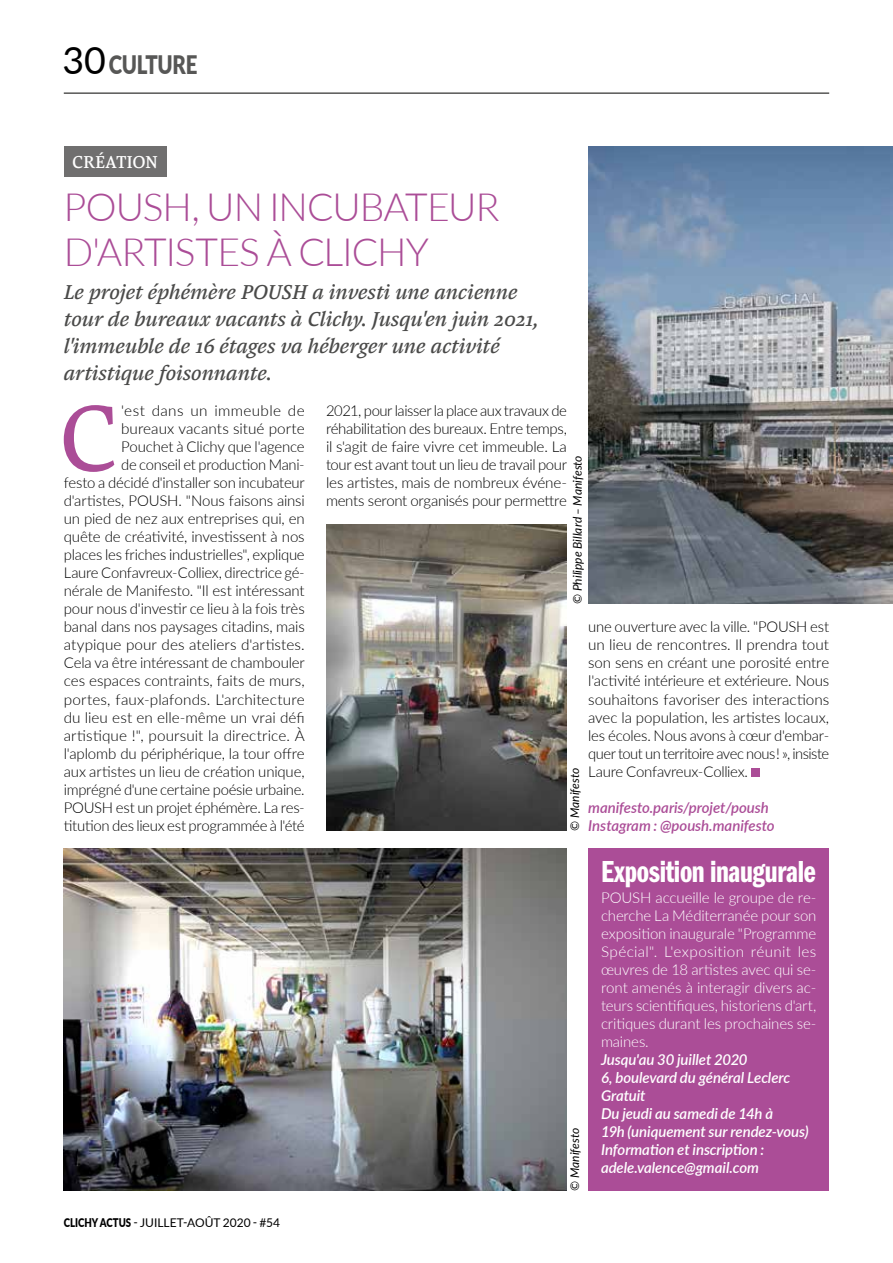
<style>
.page{position:relative;width:893px;height:1263px;background:#fff}
.page>*{position:absolute;margin:0;border:0;box-sizing:border-box;transform-origin:0 0}
.t1{font:96.75px "Pensum Pro";color:#ab4d97}
.t2{font:300 39px/45px "Lato";letter-spacing:-.025em;color:#ab4d97}
.t3{font:31.5px "ITC Franklin Gothic Std Dm Cp";letter-spacing:-.01em;color:#fff}
.t4{font:900 25.5px "Lato";letter-spacing:-.015em;color:#575756;scale:.8 1}
.t5{font:italic 21px/27px "Pensum Pro";letter-spacing:-.005em;color:#4a4a49}
.t6{font:18px "Pensum Pro";letter-spacing:-.01em;color:#fff}
.t7{font:300 15px/18px "Lato";letter-spacing:-.01em;color:#000;text-align:justify}
.t8{font:300 15px/18px "Lato";letter-spacing:-.01em;color:#fff;text-align:justify}
.t9{font:italic 600 15px/18px "Lato";letter-spacing:-.005em;color:#fff}
.t10{font:italic 600 15px/18px "Lato";letter-spacing:-.005em;color:#ab4d97}
.t11{font:italic 12px "Lato";color:#000}
.t12{font:12px "Lato";color:#000}
.s1{font-weight:400;font-size:37.5px;color:#000}
.s2{font-weight:900}
</style>
<div class="page">
<hr style="left:64px;top:92px;width:765px;height:2px;background:#575756">
<div style="left:751px;top:768px;width:8px;height:8px;background:#ab4d97"></div>
<div style="left:64px;top:146px;width:102px;height:31px;background:#706f6f"></div>
<img style="left:588px;top:146px;width:305px;height:458px">
<img style="left:64px;top:848px;width:503px;height:342px">
<div style="left:588px;top:848px;width:241px;height:342px;background:#ab4d97"></div>
<img style="left:326px;top:524px;width:241px;height:306px">
<h3 class="t4" style="left:63px;top:46px;width:170px"><span class="s1">30</span> CULTURE</h3>
<p class="t6" style="left:72px;top:149px;width:87px">CRÉATION</p>
<h2 class="t2" style="left:64px;top:183px;width:437px">POUSH, UN INCUBATEUR<br>D'ARTISTES À CLICHY</h2>
<h3 class="t5" style="left:64px;top:278px;width:477px">Le projet éphémère POUSH a investi une ancienne tour de bureaux vacants à Clichy. Jusqu'en juin 2021, l'immeuble de 16 étages va héberger une activité artistique foisonnante.</h3>
<h1 class="t1" style="left:59px;top:370px;width:60px">C</h1>
<p class="t7" style="left:64px;top:401px;width:242px;text-align:right">'est dans un immeuble de<br>bureaux vacants situé porte<br>Pouchet à Clichy que l'agence<br>de conseil et production Mani-<br>festo a décidé d'installer son incubateur d'artistes, POUSH. "Nous faisons ainsi un pied de nez aux entreprises qui, en quête de créativité, investissent à nos places les friches industrielles", explique Laure Confavreux-Colliex, directrice gé&shy;nérale de Manifesto. "Il est intéressant pour nous d'investir ce lieu à la fois très banal dans nos paysages citadins, mais atypique pour des ateliers d'artistes.<br>Cela va être intéressant de chambouler ces espaces contraints, faits de murs, portes, faux-plafonds. L'architecture du lieu est en elle-même un vrai défi artistique !", poursuit la directrice. À l'aplomb du périphérique, la tour offre aux artistes un lieu de création unique, imprégné d'une certaine poésie urbaine.<br>POUSH est un projet éphémère. La res&shy;titution des lieux est programmée à l'été</p>
<p class="t7" style="left:326px;top:401px;width:242px">2021, pour laisser la place aux travaux de réhabilitation des bureaux. Entre temps, il s'agit de faire vivre cet immeuble. La tour est avant tout un lieu de travail pour les artistes, mais de nombreux événe&shy;ments seront organisés pour permettre</p>
<p class="t11" style="left:569px;top:604px;width:150px;rotate:-90deg">© Philippe Billard – Manifesto</p>
<p class="t7" style="left:588px;top:617px;width:242px">une ouverture avec la ville. "POUSH est un lieu de rencontres. Il prendra tout son sens en créant une porosité entre l'activité intérieure et extérieure. Nous souhaitons favoriser des interactions avec la population, les artistes locaux, les écoles. Nous avons à cœur d'embar&shy;quer tout un territoire avec nous ! », insiste Laure Confavreux-Colliex.</p>
<p class="t10" style="left:588px;top:797px;width:188px">manifesto.paris/projet/poush<br>Instagram : @poush.manifesto</p>
<p class="t11" style="left:566px;top:830px;width:64px;rotate:-90deg">© Manifesto</p>
<p class="t12" style="left:64px;top:1213px;width:218px"><span class="s2">CLICHY ACTUS</span> - JUILLET-AOÛT 2020 - #54</p>
<p class="t11" style="left:566px;top:1190px;width:64px;rotate:-90deg">© Manifesto</p>
<h3 class="t3" style="left:601px;top:854px;width:216px">Exposition inaugurale</h3>
<p class="t8" style="left:601px;top:887px;width:217px">POUSH accueille le groupe de re&shy;cherche La Méditerranée pour son exposition inaugurale "Programme Spécial". L'exposition réunit les œuvres de 18 artistes avec qui se&shy;ront amenés à interagir divers ac&shy;teurs scientifiques, historiens d'art, critiques durant les prochaines se&shy;maines.</p>
<p class="t9" style="left:601px;top:1049px;width:209px">Jusqu'au 30 juillet 2020<br>6, boulevard du général Leclerc<br>Gratuit<br>Du jeudi au samedi de 14h à<br>19h (uniquement sur rendez-vous)<br>Information et inscription : adele.valence@gmail.com</p>
</div>
